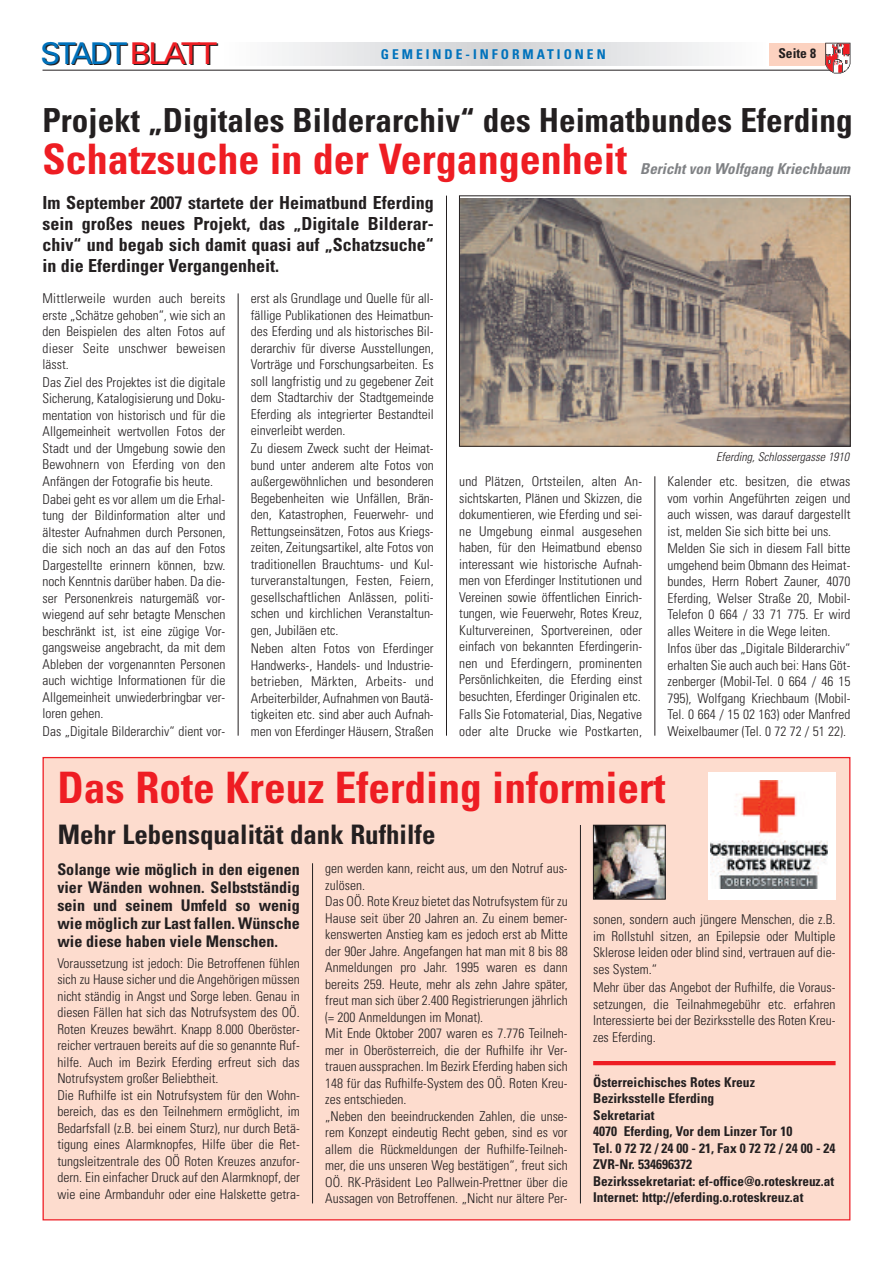
<style>
.page{position:relative;width:893px;height:1263px;background:#fff}
.page>*{position:absolute;margin:0;border:0;box-sizing:border-box;transform-origin:0 0}
.t1{font:700 condensed 43.35px "Univers";color:#ee1d23}
.t2{font:700 condensed 42px "Univers";color:#ee1d23}
.t3{font:700 condensed 33.15px "Univers";color:#231f20}
.t4{font:30px "Univers";letter-spacing:-.085em;color:#0072bc}
.t5{font:700 condensed 26.85px "Univers";color:#231f20}
.t6{font:700 condensed 18px/21px "Univers";color:#231f20;text-align:justify}
.t7{font:700 condensed 16.05px/18px "Univers";color:#231f20;text-align:justify}
.t8{font:italic 700 condensed 15px "Univers";color:#808285}
.t9{font:300 condensed 13.5px/16.5px "Univers";color:#231f20;text-align:justify}
.t10{font:700 condensed 13.5px/16.5px "Univers";color:#231f20}
.t11{font:700 condensed 13.5px "Univers";letter-spacing:.22em;color:#0072bc}
.t12{font:italic 300 condensed 12px "Univers";color:#231f20}
.s1{color:#ee1d23}
</style>
<div class="page">
<hr style="left:43px;top:70px;width:795px;height:1px;background:#231f20">
<div style="left:770px;top:43px;width:68px;height:22px;background:#fcd2c0"></div>
<svg style="left:278px;top:43px;width:436px;height:22px"></svg>
<img style="left:824px;top:42px;width:27px;height:32px">
<img style="left:461px;top:198px;width:387px;height:246px">
<div style="left:44px;top:758px;width:805px;height:461px;background:#fddcce"></div>
<div style="left:708px;top:772px;width:128px;height:127px;background:#fff"></div>
<img style="left:711px;top:780px;width:117px;height:109px">
<hr style="left:593px;top:1061px;width:243px;height:4px;background:#ee1d23">
<hr style="left:312px;top:863px;width:1px;height:340px;background:#231f20">
<hr style="left:580px;top:825px;width:1px;height:378px;background:#231f20">
<hr style="left:238px;top:293px;width:1px;height:443px;background:#231f20">
<hr style="left:446px;top:196px;width:1px;height:540px;background:#231f20">
<hr style="left:654px;top:476px;width:1px;height:260px;background:#231f20">
<img style="left:595px;top:827px;width:68px;height:70px">
<div style="left:593px;top:825px;width:72px;height:74px;border:1px solid #231f20"></div>
<h3 class="t4" style="left:40px;top:43px;width:178px">STADT <span class="s1">BLATT</span></h3>
<p class="t11" style="left:381px;top:49px;width:226px">GEMEINDE-INFORMATIONEN</p>
<p class="t10" style="left:778px;top:46px;width:39px">Seite 8</p>
<h3 class="t3" style="left:43px;top:108px;width:812px">Projekt „Digitales Bilderarchiv“ des Heimatbundes Eferding</h3>
<h2 class="t2" style="left:43px;top:144px;width:586px">Schatzsuche in der Vergangenheit</h2>
<p class="t8" style="left:640px;top:163px;width:211px">Bericht von Wolfgang Kriechbaum</p>
<h3 class="t6" style="left:43px;top:193px;width:393px">Im September 2007 startete der Heimatbund Eferding sein großes neues Projekt, das „Digitale Bilderar&shy;chiv“ und begab sich damit quasi auf „Schatzsuche“ in die Eferdinger Vergangenheit.</h3>
<p class="t9" style="left:43px;top:291px;width:184px;text-align:left">Mittlerweile wurden auch bereits erste „Schätze gehoben“, wie sich an den Beispielen des alten Fotos auf dieser Seite unschwer beweisen lässt.<br>Das Ziel des Projektes ist die digitale Sicherung, Katalogisierung und Doku&shy;mentation von historisch und für die Allgemeinheit wertvollen Fotos der Stadt und der Umgebung sowie den Bewohnern von Eferding von den Anfängen der Fotografie bis heute.<br>Dabei geht es vor allem um die Erhal&shy;tung der Bildinformation alter und ältester Aufnahmen durch Personen, die sich noch an das auf den Fotos Dargestellte erinnern können, bzw. noch Kenntnis darüber haben. Da die&shy;ser Personenkreis naturgemäß vor&shy;wiegend auf sehr betagte Menschen beschränkt ist, ist eine zügige Vor&shy;gangsweise angebracht, da mit dem Ableben der vorgenannten Personen auch wichtige Informationen für die Allgemeinheit unwiederbringbar ver&shy;loren gehen.<br>Das „Digitale Bilderarchiv“ dient vor-</p>
<p class="t9" style="left:251px;top:291px;width:184px">erst als Grundlage und Quelle für all&shy;fällige Publikationen des Heimatbun&shy;des Eferding und als historisches Bil&shy;derarchiv für diverse Ausstellungen, Vorträge und Forschungsarbeiten. Es soll langfristig und zu gegebener Zeit dem Stadtarchiv der Stadtgemeinde Eferding als integrierter Bestandteil einverleibt werden.</p>
<p class="t9" style="left:251px;top:442px;width:184px">Zu diesem Zweck sucht der Heimat&shy;bund unter anderem alte Fotos von außergewöhnlichen und besonderen Begebenheiten wie Unfällen, Brän&shy;den, Katastrophen, Feuerwehr- und Rettungseinsätzen, Fotos aus Kriegs&shy;zeiten, Zeitungsartikel, alte Fotos von traditionellen Brauchtums- und Kul&shy;turveranstaltungen, Festen, Feiern, gesellschaftlichen Anlässen, politi&shy;schen und kirchlichen Veranstaltun&shy;gen, Jubiläen etc.</p>
<p class="t9" style="left:251px;top:641px;width:184px">Neben alten Fotos von Eferdinger Handwerks-, Handels- und Industrie&shy;betrieben, Märkten, Arbeits- und Arbeiterbilder, Aufnahmen von Bautä&shy;tigkeiten etc. sind aber auch Aufnah&shy;men von Eferdinger Häusern, Straßen</p>
<p class="t9" style="left:459px;top:474px;width:184px">und Plätzen, Ortsteilen, alten An&shy;sichtskarten, Plänen und Skizzen, die dokumentieren, wie Eferding und sei&shy;ne Umgebung einmal ausgesehen haben, für den Heimatbund ebenso interessant wie historische Aufnah&shy;men von Eferdinger Institutionen und Vereinen sowie öffentlichen Einrich&shy;tungen, wie Feuerwehr, Rotes Kreuz, Kulturvereinen, Sportvereinen, oder einfach von bekannten Eferdingerin&shy;nen und Eferdingern, prominenten Persönlichkeiten, die Eferding einst besuchten, Eferdinger Originalen etc.</p>
<p class="t9" style="left:459px;top:707px;width:184px">Falls Sie Fotomaterial, Dias, Negative oder alte Drucke wie Postkarten,</p>
<p class="t12" style="left:716px;top:452px;width:135px">Eferding, Schlossergasse 1910</p>
<p class="t9" style="left:668px;top:474px;width:184px;text-align:left">Kalender etc. besitzen, die etwas vom vorhin Angeführten zeigen und auch wissen, was darauf dargestellt ist, melden Sie sich bitte bei uns.<br>Melden Sie sich in diesem Fall bitte umgehend beim Obmann des Heimat&shy;bundes, Herrn Robert Zauner, 4070<br>Eferding, Welser Straße 20, Mobil-Telefon 0 664 / 33 71 775. Er wird alles Weitere in die Wege leiten.<br>Infos über das „Digitale Bilderarchiv“ erhalten Sie auch auch bei: Hans Göt&shy;zenberger (Mobil-Tel. 0 664 / 46 15<br>795), Wolfgang Kriechbaum (Mobil-Tel. 0 664 / 15 02 163) oder Manfred Weixelbaumer (Tel. 0 72 72 / 51 22).</p>
<h1 class="t1" style="left:57px;top:772px;width:610px">Das Rote Kreuz Eferding informiert</h1>
<h3 class="t5" style="left:58px;top:825px;width:379px">Mehr Lebensqualität dank Rufhilfe</h3>
<p class="t7" style="left:57px;top:861px;width:244px">Solange wie möglich in den eigenen vier Wänden wohnen. Selbstständig sein und seinem Umfeld so wenig wie möglich zur Last fallen. Wünsche wie diese haben viele Menschen.</p>
<p class="t9" style="left:57px;top:956px;width:244px;text-align:left">Voraussetzung ist jedoch: Die Betroffenen fühlen sich zu Hause sicher und die Angehörigen müssen nicht ständig in Angst und Sorge leben. Genau in diesen Fällen hat sich das Notrufsystem des OÖ.<br>Roten Kreuzes bewährt. Knapp 8.000 Oberöster&shy;reicher vertrauen bereits auf die so genannte Ruf&shy;hilfe. Auch im Bezirk Eferding erfreut sich das Notrufsystem großer Beliebtheit.<br>Die Rufhilfe ist ein Notrufsystem für den Wohn&shy;bereich, das es den Teilnehmern ermöglicht, im Bedarfsfall (z.B. bei einem Sturz), nur durch Betä&shy;tigung eines Alarmknopfes, Hilfe über die Ret&shy;tungsleitzentrale des OÖ Roten Kreuzes anzufor&shy;dern. Ein einfacher Druck auf den Alarmknopf, der wie eine Armbanduhr oder eine Halskette getra-</p>
<p class="t9" style="left:325px;top:861px;width:244px;text-align:left">gen werden kann, reicht aus, um den Notruf aus&shy;zulösen.<br>Das OÖ. Rote Kreuz bietet das Notrufsystem für zu Hause seit über 20 Jahren an. Zu einem bemer&shy;kenswerten Anstieg kam es jedoch erst ab Mitte der 90er Jahre. Angefangen hat man mit 8 bis 88<br>Anmeldungen pro Jahr. 1995 waren es dann bereits 259. Heute, mehr als zehn Jahre später, freut man sich über 2.400 Registrierungen jährlich (= 200 Anmeldungen im Monat).<br>Mit Ende Oktober 2007 waren es 7.776 Teilneh&shy;mer in Oberösterreich, die der Rufhilfe ihr Ver&shy;trauen aussprachen. Im Bezirk Eferding haben sich 148 für das Rufhilfe-System des OÖ. Roten Kreu&shy;zes entschieden.<br>„Neben den beeindruckenden Zahlen, die unse&shy;rem Konzept eindeutig Recht geben, sind es vor allem die Rückmeldungen der Rufhilfe-Teilneh&shy;mer, die uns unseren Weg bestätigen“, freut sich OÖ. RK-Präsident Leo Pallwein-Prettner über die Aussagen von Betroffenen. „Nicht nur ältere Per-</p>
<p class="t9" style="left:593px;top:912px;width:244px">sonen, sondern auch jüngere Menschen, die z.B. im Rollstuhl sitzen, an Epilepsie oder Multiple Sklerose leiden oder blind sind, vertrauen auf die&shy;ses System.“</p>
<p class="t9" style="left:593px;top:980px;width:244px">Mehr über das Angebot der Rufhilfe, die Voraus&shy;setzungen, die Teilnahmegebühr etc. erfahren Interessierte bei der Bezirksstelle des Roten Kreu&shy;zes Eferding.</p>
<p class="t10" style="left:593px;top:1075px;width:244px">Österreichisches Rotes Kreuz<br>Bezirksstelle Eferding<br>Sekretariat<br>4070 Eferding, Vor dem Linzer Tor 10<br>Tel.07272/2400-21,Fax07272/2400-24<br>ZVR-Nr. 534696372<br>Bezirkssekretariat: ef-office@o.roteskreuz.at<br>Internet: http://eferding.o.roteskreuz.at</p>
</div>
